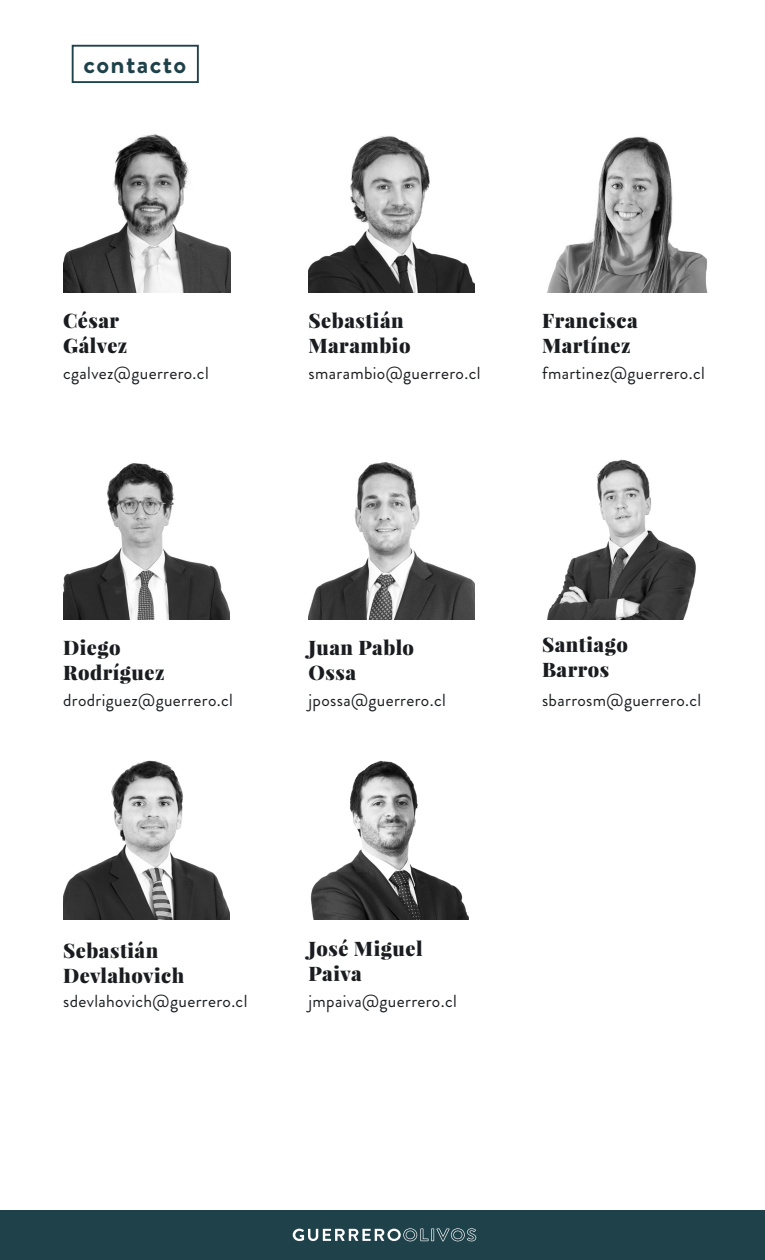
<style>
.page{position:relative;width:765px;height:1260px;background:#fff}
.page>*{position:absolute;margin:0;border:0;box-sizing:border-box;transform-origin:0 0}
.t1{font:700 27.25px "Brandon Grotesque";letter-spacing:.05em;color:#1f424a}
.t2{font:900 20px/25px "Playfair Display";letter-spacing:.025em;color:#1a1c1f}
.t3{font:17.5px "Brandon Grotesque";letter-spacing:.02em;color:#1a1c1f}
</style>
<div class="page">
<img style="left:547px;top:136px;width:161px;height:157px">
<img style="left:309px;top:462px;width:166px;height:157px">
<img style="left:547px;top:459px;width:149px;height:160px">
<img style="left:64px;top:134px;width:166px;height:159px">
<img style="left:309px;top:136px;width:166px;height:157px">
<div style="left:72px;top:45px;width:127px;height:38px;border:2px solid #1f424a"></div>
<div style="left:0;top:1211px;width:765px;height:49px;background:#1f424a"></div>
<svg style="left:293px;top:1228px;width:183px;height:13px"></svg>
<img style="left:63px;top:760px;width:166px;height:160px">
<img style="left:310px;top:760px;width:159px;height:160px">
<img style="left:63px;top:463px;width:166px;height:156px">
<h1 class="t1" style="left:83px;top:44px;width:104px">contacto</h1>
<p class="t2" style="left:63px;top:307px;width:66px">César<br>Gálvez</p>
<p class="t3" style="left:63px;top:361px;width:147px">cgalvez@guerrero.cl</p>
<p class="t2" style="left:309px;top:307px;width:103px">Sebastián<br>Marambio</p>
<p class="t3" style="left:309px;top:361px;width:173px">smarambio@guerrero.cl</p>
<p class="t2" style="left:542px;top:307px;width:97px">Francisca<br>Martínez</p>
<p class="t3" style="left:542px;top:361px;width:164px">fmartinez@guerrero.cl</p>
<p class="t2" style="left:63px;top:635px;width:103px">Diego<br>Rodríguez</p>
<p class="t3" style="left:63px;top:688px;width:171px">drodriguez@guerrero.cl</p>
<p class="t2" style="left:309px;top:635px;width:107px">Juan Pablo<br>Ossa</p>
<p class="t3" style="left:309px;top:688px;width:139px">jpossa@guerrero.cl</p>
<p class="t2" style="left:542px;top:632px;width:87px">Santiago<br>Barros</p>
<p class="t3" style="left:542px;top:688px;width:161px">sbarrosm@guerrero.cl</p>
<p class="t2" style="left:63px;top:938px;width:123px">Sebastián<br>Devlahovich</p>
<p class="t3" style="left:63px;top:989px;width:186px">sdevlahovich@guerrero.cl</p>
<p class="t2" style="left:309px;top:936px;width:116px">José Miguel<br>Paiva</p>
<p class="t3" style="left:309px;top:989px;width:150px">jmpaiva@guerrero.cl</p>
</div>
